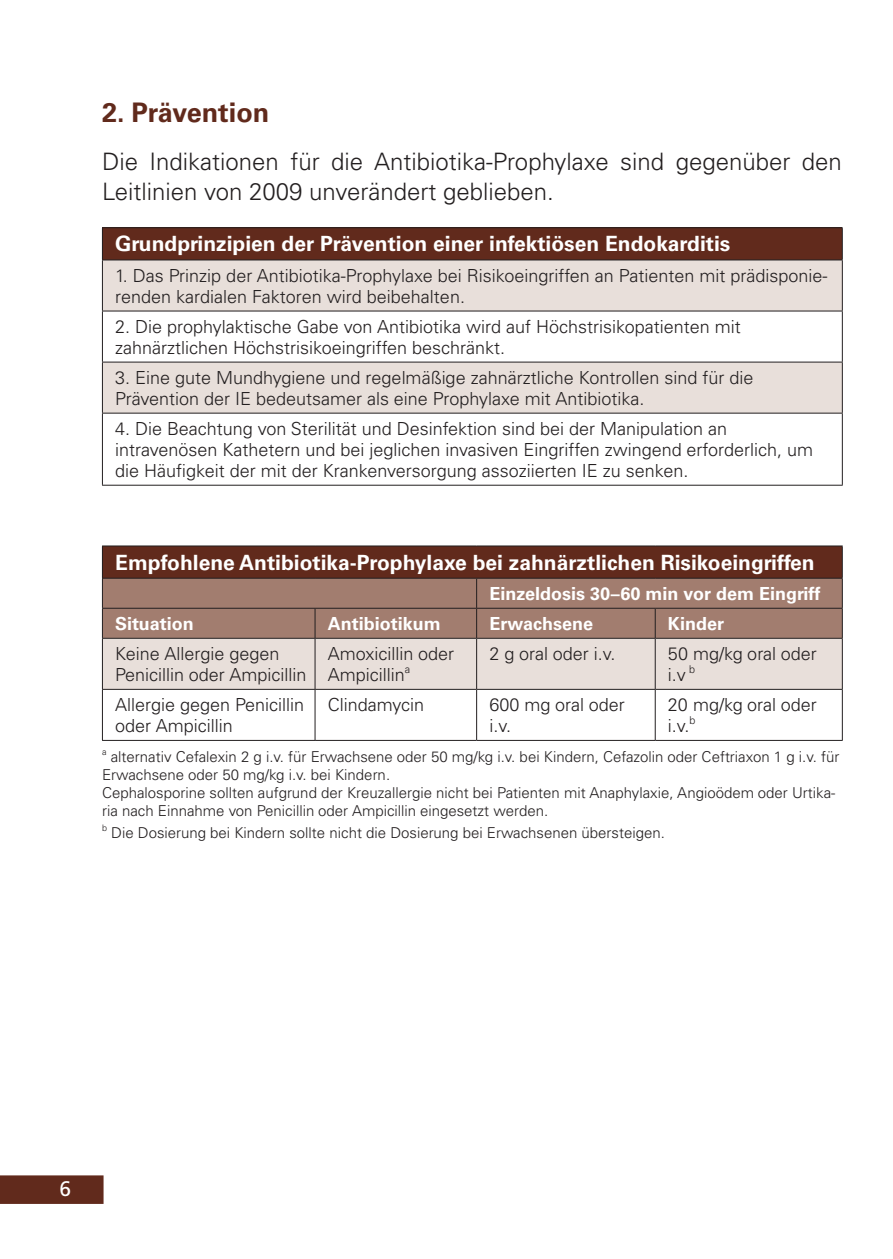
<style>
.page{position:relative;width:893px;height:1259px;background:#fff}
.page>*{position:absolute;margin:0;border:0;box-sizing:border-box;transform-origin:0 0}
.t1{font:700 27px "Univers LT Pro 65";color:#612a1c}
.t2{font:300 24px/30px "Univers LT Pro 45";color:#231f20}
.t3{font:700 21px "Univers LT Pro 65";color:#fff}
.t4{font:21px "Frutiger LT Pro";color:#fff}
.t5{font:300 18px/21px "Univers LT Pro 45";color:#231f20}
.t6{font:700 18px "Univers LT Pro 65";color:#fff}
.t7{font:300 15px/18px "Univers LT Pro 45";color:#231f20}
.t8{font:300 10.8px "Univers LT Pro 45";color:#231f20}
.t9{font:300 9px "Univers LT Pro 45";color:#231f20}
</style>
<div class="page">
<svg style="left:0;top:1175px;width:104px;height:29px;background:#642e20"></svg>
<div style="left:102px;top:228px;width:740px;height:32px;background:#612a1c"></div>
<svg style="left:103px;top:260px;width:739px;height:153px;fill:#e8dfda"></svg>
<hr style="left:102px;top:227px;width:741px;height:1px;background:#231f20">
<hr style="left:102px;top:228px;width:1px;height:32px;background:#231f20">
<hr style="left:842px;top:228px;width:1px;height:32px;background:#231f20">
<hr style="left:102px;top:311px;width:1px;height:51px;background:#231f20">
<hr style="left:842px;top:311px;width:1px;height:51px;background:#231f20">
<hr style="left:102px;top:259px;width:741px;height:1px;background:#231f20">
<hr style="left:102px;top:260px;width:1px;height:51px;background:#231f20">
<hr style="left:842px;top:260px;width:1px;height:51px;background:#231f20">
<hr style="left:102px;top:310px;width:741px;height:1px;background:#231f20">
<hr style="left:102px;top:361px;width:741px;height:1px;background:#231f20">
<hr style="left:102px;top:362px;width:1px;height:51px;background:#231f20">
<hr style="left:842px;top:362px;width:1px;height:51px;background:#231f20">
<hr style="left:102px;top:413px;width:741px;height:1px;background:#231f20">
<hr style="left:102px;top:413px;width:1px;height:72px;background:#231f20">
<hr style="left:842px;top:413px;width:1px;height:72px;background:#231f20">
<hr style="left:102px;top:485px;width:741px;height:1px;background:#231f20">
<div style="left:102px;top:546px;width:740px;height:32px;background:#612a1c"></div>
<svg style="left:103px;top:579px;width:739px;height:110px;background:#c1a99f"></svg>
<hr style="left:476px;top:578px;width:1px;height:30px;background:#231f20">
<hr style="left:102px;top:608px;width:213px;height:1px;background:#231f20">
<hr style="left:315px;top:608px;width:162px;height:1px;background:#231f20">
<hr style="left:315px;top:608px;width:1px;height:30px;background:#231f20">
<hr style="left:477px;top:608px;width:178px;height:1px;background:#231f20">
<hr style="left:476px;top:608px;width:1px;height:30px;background:#231f20">
<hr style="left:655px;top:608px;width:188px;height:1px;background:#231f20">
<hr style="left:655px;top:608px;width:1px;height:30px;background:#231f20">
<hr style="left:315px;top:638px;width:1px;height:51px;background:#231f20">
<hr style="left:476px;top:638px;width:1px;height:51px;background:#231f20">
<hr style="left:655px;top:638px;width:1px;height:51px;background:#231f20">
<hr style="left:315px;top:690px;width:1px;height:50px;background:#231f20">
<hr style="left:476px;top:690px;width:1px;height:50px;background:#231f20">
<hr style="left:655px;top:690px;width:1px;height:50px;background:#231f20">
<hr style="left:102px;top:545px;width:213px;height:1px;background:#231f20">
<hr style="left:102px;top:546px;width:1px;height:32px;background:#231f20">
<hr style="left:315px;top:545px;width:162px;height:1px;background:#231f20">
<hr style="left:477px;top:545px;width:178px;height:1px;background:#231f20">
<hr style="left:655px;top:545px;width:188px;height:1px;background:#231f20">
<hr style="left:842px;top:546px;width:1px;height:32px;background:#231f20">
<hr style="left:102px;top:578px;width:213px;height:1px;background:#231f20">
<hr style="left:102px;top:578px;width:1px;height:30px;background:#231f20">
<hr style="left:315px;top:578px;width:162px;height:1px;background:#231f20">
<hr style="left:477px;top:578px;width:178px;height:1px;background:#231f20">
<hr style="left:655px;top:578px;width:188px;height:1px;background:#231f20">
<hr style="left:842px;top:578px;width:1px;height:30px;background:#231f20">
<hr style="left:102px;top:608px;width:1px;height:30px;background:#231f20">
<hr style="left:842px;top:608px;width:1px;height:30px;background:#231f20">
<hr style="left:102px;top:638px;width:213px;height:1px;background:#231f20">
<hr style="left:102px;top:638px;width:1px;height:51px;background:#231f20">
<hr style="left:315px;top:638px;width:162px;height:1px;background:#231f20">
<hr style="left:477px;top:638px;width:178px;height:1px;background:#231f20">
<hr style="left:655px;top:638px;width:188px;height:1px;background:#231f20">
<hr style="left:842px;top:638px;width:1px;height:51px;background:#231f20">
<hr style="left:102px;top:689px;width:213px;height:1px;background:#231f20">
<hr style="left:102px;top:690px;width:1px;height:50px;background:#231f20">
<hr style="left:315px;top:689px;width:162px;height:1px;background:#231f20">
<hr style="left:477px;top:689px;width:178px;height:1px;background:#231f20">
<hr style="left:655px;top:689px;width:188px;height:1px;background:#231f20">
<hr style="left:842px;top:690px;width:1px;height:50px;background:#231f20">
<hr style="left:102px;top:740px;width:213px;height:1px;background:#231f20">
<hr style="left:315px;top:740px;width:162px;height:1px;background:#231f20">
<hr style="left:477px;top:740px;width:178px;height:1px;background:#231f20">
<hr style="left:655px;top:740px;width:188px;height:1px;background:#231f20">
<h1 class="t1" style="left:102px;top:96px;width:169px">2. Prävention</h1>
<h2 class="t2" style="left:102px;top:147px;width:741px">Die Indikationen für die Antibiotika-Prophylaxe sind gegenüber den<br>Leitlinien von 2009 unverändert geblieben.</h2>
<p class="t3" style="left:115px;top:231px;width:617px">Grundprinzipien der Prävention einer infektiösen Endokarditis</p>
<p class="t5" style="left:115px;top:265px;width:714px">1. Das Prinzip der Antibiotika-Prophylaxe bei Risikoeingriffen an Patienten mit prädisponie&shy;renden kardialen Faktoren wird beibehalten.</p>
<p class="t5" style="left:115px;top:316px;width:627px">2. Die prophylaktische Gabe von Antibiotika wird auf Höchstrisikopatienten mit zahnärztlichen Höchstrisikoeingriffen beschränkt.</p>
<p class="t5" style="left:115px;top:367px;width:640px">3. Eine gute Mundhygiene und regelmäßige zahnärztliche Kontrollen sind für die<br>Prävention der IE bedeutsamer als eine Prophylaxe mit Antibiotika.</p>
<p class="t5" style="left:115px;top:418px;width:700px">4. Die Beachtung von Sterilität und Desinfektion sind bei der Manipulation an intravenösen Kathetern und bei jeglichen invasiven Eingriffen zwingend erforderlich, um die Häufigkeit der mit der Krankenversorgung assoziierten IE zu senken.</p>
<p class="t3" style="left:115px;top:550px;width:701px">Empfohlene Antibiotika-Prophylaxe bei zahnärztlichen Risikoeingriffen</p>
<p class="t6" style="left:489px;top:582px;width:333px">Einzeldosis 30–60 min vor dem Eingriff</p>
<p class="t6" style="left:115px;top:613px;width:80px">Situation</p>
<p class="t6" style="left:328px;top:613px;width:115px">Antibiotikum</p>
<p class="t6" style="left:489px;top:613px;width:105px">Erwachsene</p>
<p class="t6" style="left:668px;top:613px;width:58px">Kinder</p>
<p class="t5" style="left:115px;top:643px;width:193px">Keine Allergie gegen<br>Penicillin oder Ampicillin</p>
<p class="t5" style="left:328px;top:643px;width:128px">Amoxicillin oder<br>Ampicillin</p>
<p class="t5" style="left:489px;top:643px;width:127px">2 g oral oder i.v.</p>
<p class="t5" style="left:668px;top:643px;width:150px">50 mg/kg oral oder i.v</p>
<p class="t8" style="left:689px;top:662px;width:8px">b</p>
<p class="t8" style="left:405px;top:662px;width:7px">a</p>
<p class="t5" style="left:115px;top:694px;width:191px">Allergie gegen Penicillin oder Ampicillin</p>
<p class="t5" style="left:328px;top:694px;width:98px">Clindamycin</p>
<p class="t5" style="left:489px;top:694px;width:137px">600 mg oral oder i.v.</p>
<p class="t5" style="left:668px;top:694px;width:150px">20 mg/kg oral oder i.v.</p>
<p class="t8" style="left:690px;top:713px;width:8px">b</p>
<p class="t9" style="left:102px;top:746px;width:6px">a</p>
<p class="t7" style="left:102px;top:747px;width:739px;text-indent:9px">alternativ Cefalexin 2 g i.v. für Erwachsene oder 50 mg/kg i.v. bei Kindern, Cefazolin oder Ceftriaxon 1 g i.v. für Erwachsene oder 50 mg/kg i.v. bei Kindern.<br>Cephalosporine sollten aufgrund der Kreuzallergie nicht bei Patienten mit Anaphylaxie, Angioödem oder Urtika&shy;ria nach Einnahme von Penicillin oder Ampicillin eingesetzt werden.</p>
<p class="t9" style="left:102px;top:822px;width:7px">b</p>
<p class="t7" style="left:111px;top:823px;width:555px">Die Dosierung bei Kindern sollte nicht die Dosierung bei Erwachsenen übersteigen.</p>
<p class="t4" style="left:60px;top:1176px;width:13px">6</p>
</div>
